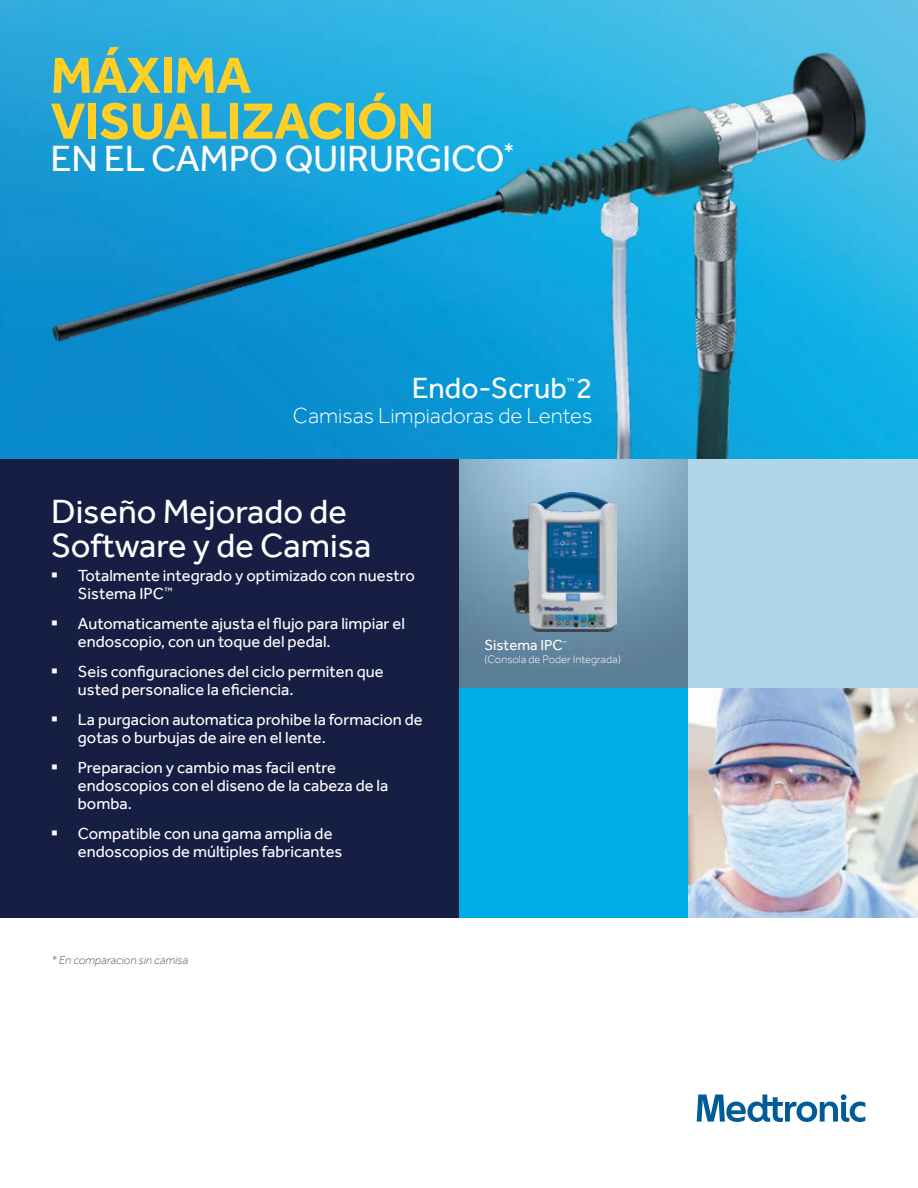
<style>
.page{position:relative;width:918px;height:1188px;background:#fff}
.page>*{position:absolute;margin:0;border:0;box-sizing:border-box;transform-origin:0 0}
.t1{font:700 52.5px/45.8px "Effra";letter-spacing:-.01em;color:#ffcf26}
.t2{font:37.5px "Effra";letter-spacing:-.01em;color:#fff}
.t3{font:34.5px/34.5px "Effra";color:#fff}
.t4{font:30px "Effra";color:#fff}
.t5{font:300 22.5px "Effra";color:#fff}
.t6{font:16.5px/18px "Effra";color:#fff}
.t7{font:15px "Effra";color:#fff}
.t8{font:italic 300 12px "Effra";color:#58595b}
.t9{font:300 11.25px "Effra";color:#fff}
.t10{font:8.7px "Effra";color:#fff}
.t11{font:4.35px "Effra";color:#fff}
</style>
<div class="page">
<img style="left:0;top:0;width:918px;height:459px">
<img style="left:51px;top:51px;width:816px;height:408px">
<div style="left:0;top:459px;width:459px;height:459px;background:#171e43"></div>
<svg style="left:697px;top:1094px;width:168px;height:28px"></svg>
<img style="left:459px;top:459px;width:229px;height:229px">
<img style="left:512px;top:492px;width:105px;height:139px">
<div style="left:688px;top:459px;width:230px;height:229px;background:#b1d6e7"></div>
<div style="left:459px;top:688px;width:229px;height:230px;background:#00ace4"></div>
<img style="left:688px;top:688px;width:230px;height:230px">
<h1 class="t1" style="left:51px;top:51px;width:385px">MÁXIMA<br>VISUALIZACIÓN</h1>
<h2 class="t2" style="left:51px;top:137px;width:465px">EN EL CAMPO QUIRURGICO<sup>*</sup></h2>
<h3 class="t4" style="left:412px;top:370px;width:182px">Endo-Scrub 2</h3>
<p class="t10" style="left:567px;top:376px;width:9px">™</p>
<h3 class="t5" style="left:293px;top:403px;width:301px">Camisas Limpiadoras de Lentes</h3>
<h3 class="t3" style="left:51px;top:493px;width:322px">Diseño Mejorado de<br>Software y de Camisa</h3>
<p class="t6" style="left:78px;top:566px;width:338px;text-indent:-27px">▪ Totalmente integrado y optimizado con nuestro<br>Sistema IPC<sup>™</sup></p>
<p class="t6" style="left:78px;top:614px;width:329px;text-indent:-27px">▪ Automaticamente ajusta el flujo para limpiar el endoscopio, con un toque del pedal.</p>
<p class="t6" style="left:78px;top:662px;width:307px;text-indent:-27px">▪ Seis configuraciones del ciclo permiten que usted personalice la eficiencia.</p>
<p class="t6" style="left:78px;top:710px;width:346px;text-indent:-27px">▪ La purgacion automatica prohibe la formacion de gotas o burbujas de aire en el lente.</p>
<p class="t6" style="left:78px;top:758px;width:312px;text-indent:-27px">▪ Preparacion y cambio mas facil entre endoscopios con el diseno de la cabeza de la bomba.</p>
<p class="t6" style="left:78px;top:824px;width:266px;text-indent:-27px">▪ Compatible con una gama amplia de endoscopios de múltiples fabricantes</p>
<p class="t8" style="left:51px;top:953px;width:139px">* En comparacion sin camisa</p>
<p class="t7" style="left:484px;top:636px;width:80px">Sistema IPC</p>
<p class="t11" style="left:563px;top:640px;width:5px">™</p>
<p class="t9" style="left:484px;top:653px;width:138px">(Consola de Poder Integrada)</p>
</div>
